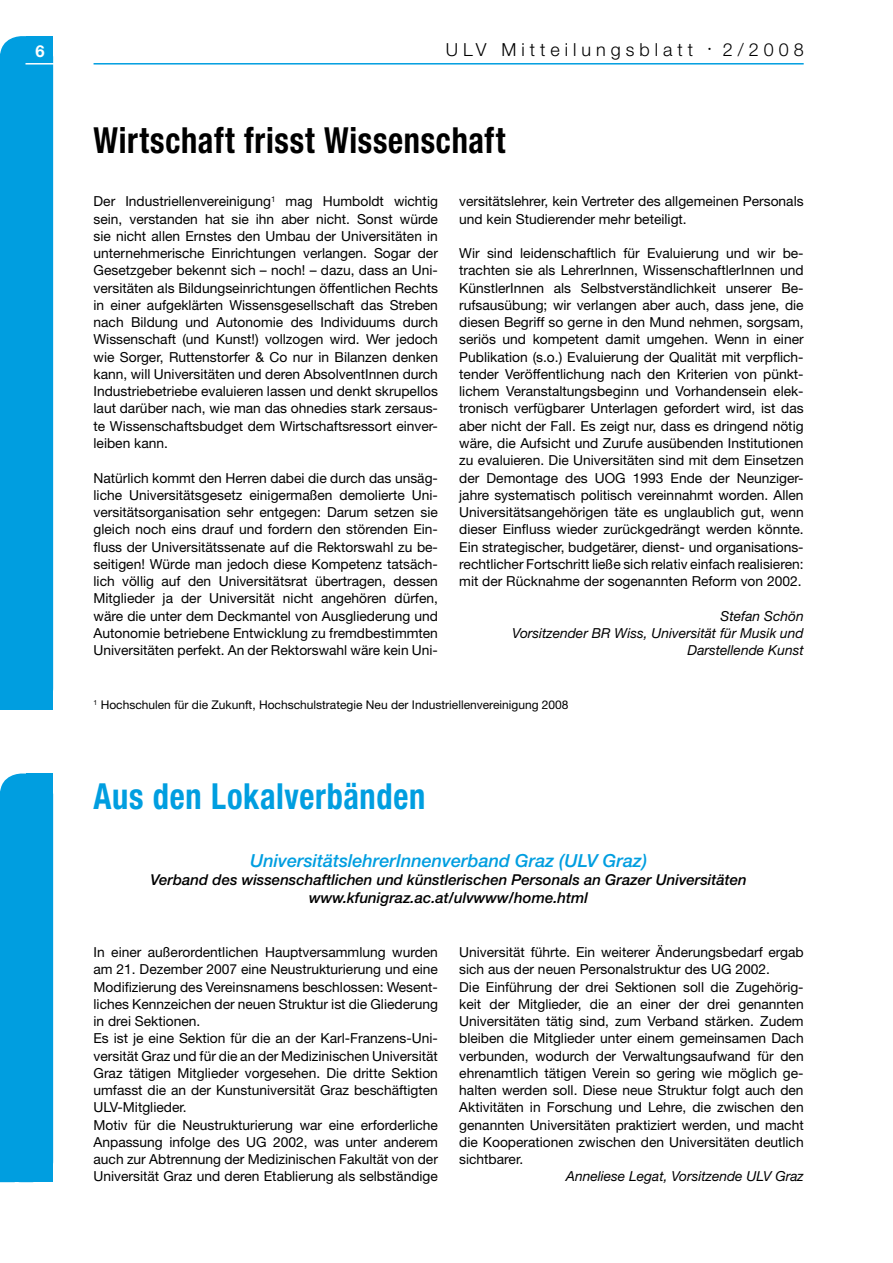
<style>
.page{position:relative;width:893px;height:1263px;background:#fff}
.page>*{position:absolute;margin:0;border:0;box-sizing:border-box;transform-origin:0 0}
.t1{font:700 condensed 36px "Helvetica Neue";letter-spacing:.025em;color:#000;scale:.9 1}
.t2{font:700 condensed 36px "Helvetica Neue";letter-spacing:.02em;color:#009ee0;scale:.9 1}
.t3{font:italic 500 18px "Helvetica Neue";color:#009ee0}
.t4{font:300 18px "Helvetica Neue";letter-spacing:.275em;color:#000}
.t5{font:italic 500 15px/18px "Helvetica Neue";color:#000;text-align:center}
.t6{font:13.8px/17.2px "Helvetica Neue";color:#000;text-align:justify}
.t7{font:italic 13.8px/17.2px "Helvetica Neue";color:#000;text-align:right}
.t8{font:12px "Helvetica Neue";color:#000}
</style>
<div class="page">
<hr style="left:94px;top:63px;width:710px;height:2px;background:#009ee0">
<div style="left:26px;top:36px;width:27px;height:24px;background:#009ee0"></div>
<div style="left:0;top:36px;width:53px;height:673px;background:#009ee0;border-radius:21px"></div>
<div style="left:0;top:657px;width:53px;height:52px;background:#009ee0"></div>
<hr style="left:26px;top:63px;width:42px;height:2px;background:#fff">
<div style="left:0;top:773px;width:53px;height:409px;background:#009ee0;border-radius:21px"></div>
<div style="left:0;top:1130px;width:53px;height:52px;background:#009ee0"></div>
<div style="left:26px;top:773px;width:27px;height:24px;background:#009ee0"></div>
<h2 class="t4" style="left:446px;top:38px;width:249px">ULV Mitteilungsblatt</h2>
<h2 class="t4" style="left:708px;top:38px;width:97px"><sup>•</sup> 2/2008</h2>
<h1 class="t1" style="left:94px;top:118px;width:459px">Wirtschaft frisst Wissenschaft</h1>
<p class="t6" style="left:94px;top:193px;width:346px">Der Industriellenvereinigung<sup>1</sup> mag Humboldt wichtig sein, verstanden hat sie ihn aber nicht. Sonst würde sie nicht allen Ernstes den Umbau der Universitäten in unternehmerische Einrichtungen verlangen. Sogar der Gesetzgeber bekennt sich – noch! – dazu, dass an Uni&shy;versitäten als Bildungseinrichtungen öffentlichen Rechts in einer aufgeklärten Wissensgesellschaft das Streben nach Bildung und Autonomie des Individuums durch Wissenschaft (und Kunst!) vollzogen wird. Wer jedoch wie Sorger, Ruttenstorfer &amp; Co nur in Bilanzen denken kann, will Universitäten und deren AbsolventInnen durch Industriebetriebe evaluieren lassen und denkt skrupellos laut darüber nach, wie man das ohnedies stark zersaus&shy;te Wissenschaftsbudget dem Wirtschaftsressort einver&shy;leiben kann.</p>
<p class="t6" style="left:94px;top:469px;width:346px">Natürlich kommt den Herren dabei die durch das unsäg&shy;liche Universitätsgesetz einigermaßen demolierte Uni&shy;versitätsorganisation sehr entgegen: Darum setzen sie gleich noch eins drauf und fordern den störenden Ein&shy;fluss der Universitätssenate auf die Rektorswahl zu be&shy;seitigen! Würde man jedoch diese Kompetenz tatsäch&shy;lich völlig auf den Universitätsrat übertragen, dessen Mitglieder ja der Universität nicht angehören dürfen, wäre die unter dem Deckmantel von Ausgliederung und Autonomie betriebene Entwicklung zu fremdbestimmten Universitäten perfekt. An der Rektorswahl wäre kein Uni-</p>
<p class="t6" style="left:459px;top:193px;width:346px">versitätslehrer, kein Vertreter des allgemeinen Personals und kein Studierender mehr beteiligt.</p>
<p class="t6" style="left:459px;top:244px;width:346px">Wir sind leidenschaftlich für Evaluierung und wir be&shy;trachten sie als LehrerInnen, WissenschaftlerInnen und KünstlerInnen als Selbstverständlichkeit unserer Be&shy;rufsausübung; wir verlangen aber auch, dass jene, die diesen Begriff so gerne in den Mund nehmen, sorgsam, seriös und kompetent damit umgehen. Wenn in einer Publikation (s.o.) Evaluierung der Qualität mit verpflich&shy;tender Veröffentlichung nach den Kriterien von pünkt&shy;lichem Veranstaltungsbeginn und Vorhandensein elek&shy;tronisch verfügbarer Unterlagen gefordert wird, ist das aber nicht der Fall. Es zeigt nur, dass es dringend nötig wäre, die Aufsicht und Zurufe ausübenden Institutionen zu evaluieren. Die Universitäten sind mit dem Einsetzen der Demontage des UOG 1993 Ende der Neunziger&shy;jahre systematisch politisch vereinnahmt worden. Allen Universitätsangehörigen täte es unglaublich gut, wenn dieser Einfluss wieder zurückgedrängt werden könnte.<br>Ein strategischer, budgetärer, dienst- und organisations&shy;rechtlicher Fortschritt ließe sich relativ einfach realisieren: mit der Rücknahme der sogenannten Reform von 2002.</p>
<p class="t7" style="left:512px;top:607px;width:293px">Stefan Schön<br>Vorsitzender BR Wiss, Universität für Musik und<br>Darstellende Kunst</p>
<p class="t8" style="left:94px;top:697px;width:477px"><sup>1</sup> Hochschulen für die Zukunft, Hochschulstrategie Neu der Industriellenvereinigung 2008</p>
<h1 class="t2" style="left:94px;top:775px;width:370px">Aus den Lokalverbänden</h1>
<h2 class="t3" style="left:250px;top:850px;width:399px">UniversitätslehrerInnenverband Graz (ULV Graz)</h2>
<p class="t5" style="left:150px;top:870px;width:598px">Verband des wissenschaftlichen und künstlerischen Personals an Grazer Universitäten www.kfunigraz.ac.at/ulvwww/home.html</p>
<p class="t6" style="left:94px;top:943px;width:346px;text-align:left">In einer außerordentlichen Hauptversammlung wurden am 21. Dezember 2007 eine Neustrukturierung und eine Modifizierung des Vereinsnamens beschlossen: Wesent&shy;liches Kennzeichen der neuen Struktur ist die Gliederung in drei Sektionen.<br>Es ist je eine Sektion für die an der Karl-Franzens-Uni&shy;versität Graz und für die an der Medizinischen Universität Graz tätigen Mitglieder vorgesehen. Die dritte Sektion umfasst die an der Kunstuniversität Graz beschäftigten ULV-Mitglieder.<br>Motiv für die Neustrukturierung war eine erforderliche Anpassung infolge des UG 2002, was unter anderem auch zur Abtrennung der Medizinischen Fakultät von der Universität Graz und deren Etablierung als selbständige</p>
<p class="t6" style="left:459px;top:943px;width:346px;text-align:left">Universität führte. Ein weiterer Änderungsbedarf ergab sich aus der neuen Personalstruktur des UG 2002.<br>Die Einführung der drei Sektionen soll die Zugehörig&shy;keit der Mitglieder, die an einer der drei genannten Universitäten tätig sind, zum Verband stärken. Zudem bleiben die Mitglieder unter einem gemeinsamen Dach verbunden, wodurch der Verwaltungsaufwand für den ehrenamtlich tätigen Verein so gering wie möglich ge&shy;halten werden soll. Diese neue Struktur folgt auch den Aktivitäten in Forschung und Lehre, die zwischen den genannten Universitäten praktiziert werden, und macht die Kooperationen zwischen den Universitäten deutlich sichtbarer.</p>
<p class="t7" style="left:566px;top:1168px;width:239px">Anneliese Legat, Vorsitzende ULV Graz</p>
</div>
